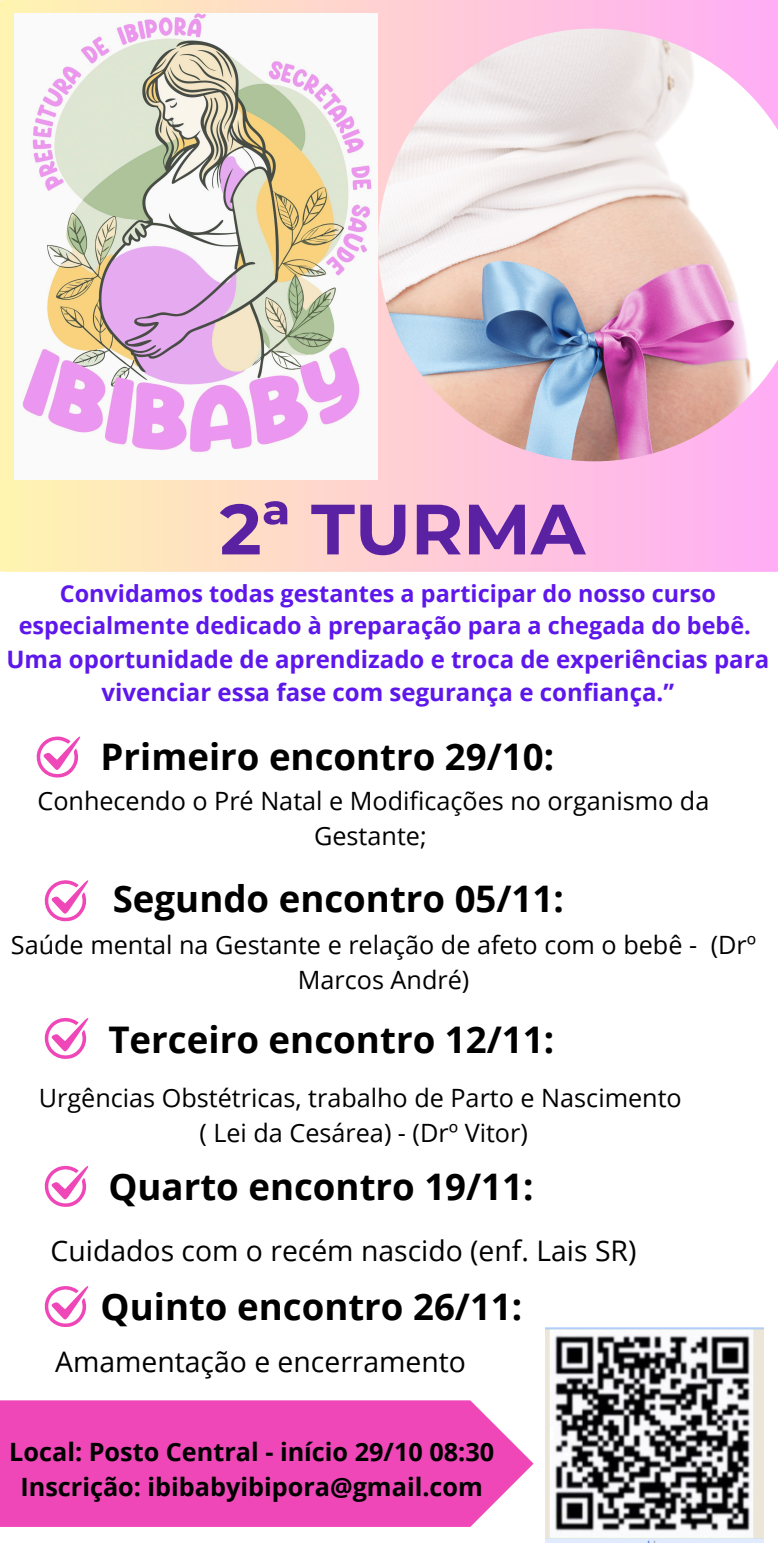
<style>
.page{position:relative;width:778px;height:1556px;background:#fff}
.page>*{position:absolute;margin:0;border:0;box-sizing:border-box;transform-origin:0 0}
.t1{font:700 70.98px "Montserrat";color:#5a21a3}
.t2{font:700 36.66px "Open Sans";color:#000}
.t3{font:700 36.6px "Open Sans";color:#000}
.t4{font:28.35px "Open Sans";color:#000}
.t5{font:25.2px/35.1px "Open Sans";color:#000;text-align:center}
.t6{font:700 25.2px/35.1px "Open Sans";color:#000;text-align:center}
.t7{font:700 24px/33.5px "Open Sans";color:#5e17eb;text-align:center}
.t8{font:700 23.4px/32.6px "Open Sans";color:#5e17eb;text-align:center}
</style>
<div class="page">
<svg style="left:0;top:0;width:778px;height:572px;background:#fed0d2"></svg>
<svg style="left:36px;top:736px;width:44px;height:42px"></svg>
<svg style="left:44px;top:880px;width:44px;height:41px"></svg>
<svg style="left:44px;top:1017px;width:44px;height:42px"></svg>
<svg style="left:44px;top:1165px;width:44px;height:42px"></svg>
<svg style="left:44px;top:1286px;width:44px;height:41px"></svg>
<img style="left:378px;top:29px;width:400px;height:432px">
<img style="left:14px;top:14px;width:364px;height:465px">
<div style="left:0;top:1400px;width:533px;height:126px;background:#ef47b8"></div>
<img style="left:545px;top:1327px;width:218px;height:215px">
<h2 class="t1" style="left:220px;top:485px;width:367px">2ª TURMA</h2>
<h2 class="t8" style="left:19px;top:576px;width:733px">Convidamos todas gestantes a participar do nosso curso especialmente dedicado à preparação para a chegada do bebê.</h2>
<h2 class="t7" style="left:6px;top:641px;width:764px">Uma oportunidade de aprendizado e troca de experiências para vivenciar essa fase com segurança e confiança.”</h2>
<p class="t3" style="left:101px;top:731px;width:455px">Primeiro encontro 29/10:</p>
<p class="t5" style="left:37px;top:782px;width:673px">Conhecendo o Pré Natal e Modificações no organismo da<br>Gestante;</p>
<h2 class="t3" style="left:113px;top:872px;width:452px">Segundo encontro 05/11:</h2>
<p class="t5" style="left:11px;top:927px;width:746px">Saúde mental na Gestante e relação de afeto com o bebê - (Drº<br>Marcos André)</p>
<p class="t2" style="left:108px;top:1013px;width:447px">Terceiro encontro 12/11:</p>
<p class="t5" style="left:39px;top:1079px;width:644px">Urgências Obstétricas, trabalho de Parto e Nascimento</p>
<h2 class="t5" style="left:199px;top:1114px;width:330px">( Lei da Cesárea) - (Drº Vitor)</h2>
<p class="t3" style="left:108px;top:1160px;width:426px">Quarto encontro 19/11:</p>
<p class="t4" style="left:51px;top:1230px;width:587px">Cuidados com o recém nascido (enf. Lais SR)</p>
<p class="t3" style="left:101px;top:1280px;width:423px">Quinto encontro 26/11:</p>
<p class="t4" style="left:55px;top:1341px;width:412px">Amamentação e encerramento</p>
<h3 class="t6" style="left:9px;top:1433px;width:486px">Local: Posto Central - início 29/10 08:30<br>Inscrição: ibibabyibipora@gmail.com</h3>
</div>
